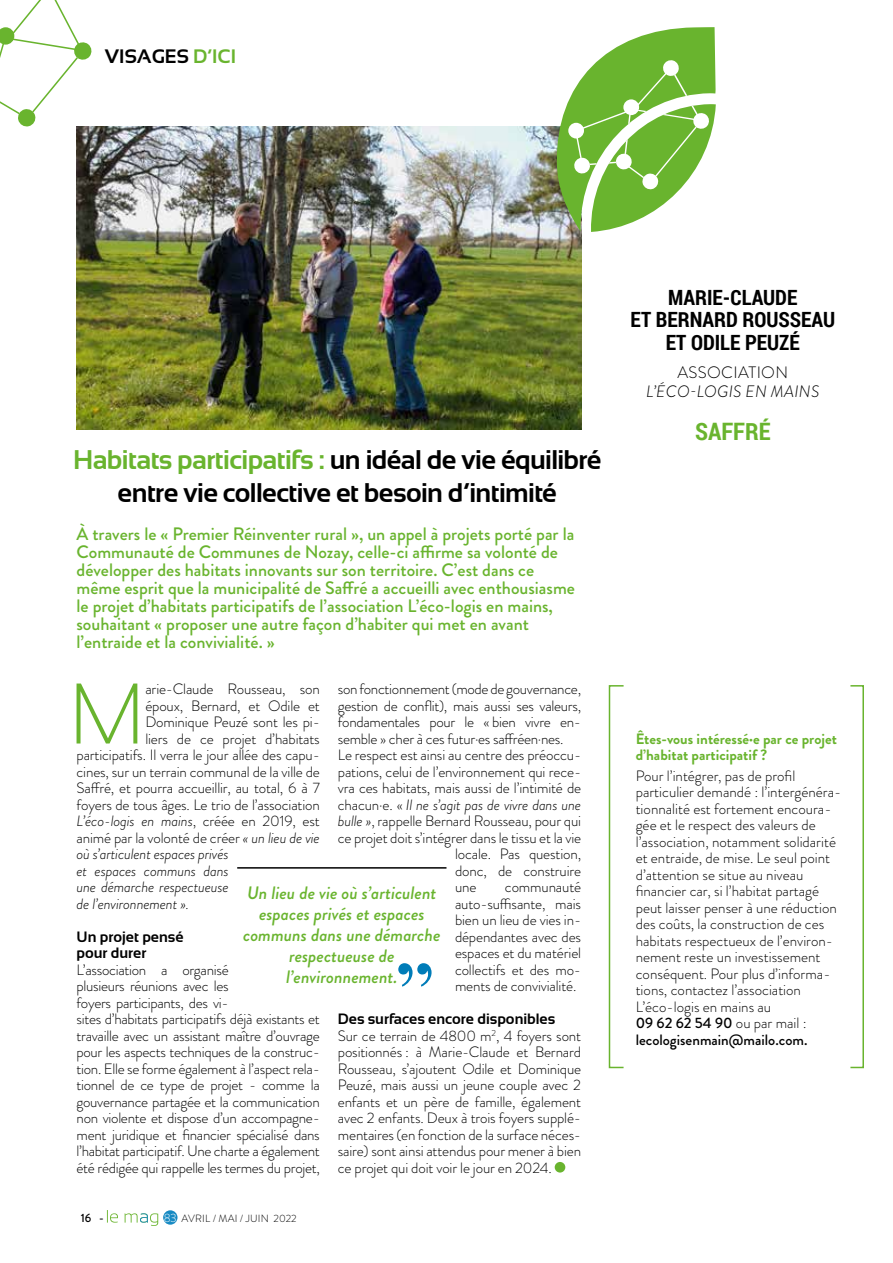
<style>
.page{position:relative;width:893px;height:1263px;background:#fff}
.page>*{position:absolute;margin:0;border:0;box-sizing:border-box;transform-origin:0 0}
.t1{font:300 85.95px "Sansation";color:#69b42e}
.t2{font:700 27px/33px "Sansation";letter-spacing:-.02em;color:#000;text-align:center}
.t3{font:700 24px "Roboto Condensed";color:#69b42e}
.t4{font:700 21px/22.5px "Roboto Condensed";color:#000;text-align:center}
.t5{font:700 19.5px "Sansation";color:#000}
.t6{font:500 18px/18px "Brandon Grotesque";color:#69b42e}
.t7{font:italic 500 18px/21px "Brandon Grotesque";color:#69b42e;text-align:center}
.t8{font:italic 300 16.5px "Brandon Grotesque";letter-spacing:.02em;color:#000}
.t9{font:300 16.5px "Brandon Grotesque";letter-spacing:.02em;color:#000}
.t10{font:300 15px/16.5px "Brandon Grotesque";letter-spacing:-.01em;color:#000}
.t11{font:italic 300 15px "Brandon Grotesque";letter-spacing:-.01em;color:#000}
.t12{font:700 15px/16.5px "Brandon Grotesque";color:#69b42e}
.t13{font:700 15px/16.5px "Sansation";color:#000}
.t14{font:500 12px "Brandon Grotesque";color:#000}
.t15{font:300 10.5px "Brandon Grotesque";letter-spacing:.02em;color:#000}
.s1{color:#69b42e}
.s2{font-style:normal}
.s3{font-style:italic}
.s4{font-size:12px;color:#fff}
.s5{font-weight:500}
</style>
<div class="page">
<svg style="left:0;top:0;width:92px;height:127px"></svg>
<div style="left:163px;top:1210px;width:14px;height:15px;background:#178ac3;border-radius:50%"></div>
<svg style="left:107px;top:1210px;width:51px;height:16px"></svg>
<img style="left:77px;top:126px;width:504px;height:303px">
<div style="left:555px;top:1162px;width:10px;height:10px;background:#69b42e;border-radius:50%"></div>
<div style="left:850px;top:685px;width:14px;height:383px;border:2px solid #69b42e"></div>
<hr style="left:237px;top:867px;width:209px;height:2px;background:#000">
<div style="left:609px;top:685px;width:15px;height:383px;border:2px solid #69b42e"></div>
<svg style="left:398px;top:963px;width:34px;height:24px"></svg>
<svg style="left:556px;top:27px;width:160px;height:205px"></svg>
<h3 class="t5" style="left:105px;top:45px;width:133px">VISAGES <span class="s1">D’ICI</span></h3>
<h2 class="t2" style="left:73px;top:443px;width:530px"><span class="s1">Habitats participatifs :</span> un idéal de vie équilibré entre vie collective et besoin d’intimité</h2>
<p class="t6" style="left:77px;top:525px;width:500px">À travers le « Premier Réinventer rural », un appel à projets porté par la Communauté de Communes de Nozay, celle-ci affirme sa volonté de développer des habitats innovants sur son territoire. C’est dans ce même esprit que la municipalité de Saffré a accueilli avec enthousiasme le projet d’habitats participatifs de l’association L’éco-logis en mains, souhaitant « proposer une autre façon d’habiter qui met en avant l’entraide et la convivialité. »</p>
<h1 class="t1" style="left:70px;top:666px;width:75px">M</h1>
<p class="t10" style="left:145px;top:681px;width:176px">arie-Claude Rousseau, son</p>
<p class="t10" style="left:338px;top:681px;width:245px">son fonctionnement (mode de gouvernance,</p>
<p class="t10" style="left:338px;top:697px;width:245px">gestion de conflit), mais aussi ses valeurs,</p>
<p class="t10" style="left:338px;top:714px;width:245px">fondamentales pour le « bien vivre en-</p>
<p class="t10" style="left:338px;top:730px;width:227px">semble » cher à ces futur·es saffréen·nes.</p>
<p class="t10" style="left:338px;top:747px;width:245px">Le respect est ainsi au centre des préoccu-</p>
<p class="t10" style="left:338px;top:763px;width:245px">pations, celui de l’environnement qui rece-</p>
<p class="t10" style="left:338px;top:780px;width:245px">vra ces habitats, mais aussi de l’intimité de</p>
<p class="t11" style="left:338px;top:794px;width:245px"><span class="s2">chacun·e. «</span> Il ne s’agit pas de vivre dans une</p>
<p class="t10" style="left:338px;top:813px;width:245px"><span class="s3">bulle »</span>, rappelle Bernard Rousseau, pour qui</p>
<p class="t10" style="left:338px;top:829px;width:245px">ce projet doit s’intégrer dans le tissu et la vie</p>
<p class="t10" style="left:455px;top:846px;width:128px">locale. Pas question,</p>
<p class="t10" style="left:455px;top:862px;width:128px">donc, de construire</p>
<p class="t10" style="left:455px;top:879px;width:23px">une</p>
<p class="t10" style="left:145px;top:697px;width:176px">époux, Bernard, et Odile et</p>
<p class="t10" style="left:145px;top:714px;width:176px">Dominique Peuzé sont les pi-</p>
<p class="t10" style="left:145px;top:730px;width:176px">liers de ce projet d’habitats</p>
<p class="t10" style="left:77px;top:747px;width:245px">participatifs. Il verra le jour allée des capu-</p>
<p class="t10" style="left:77px;top:763px;width:245px">cines, sur un terrain communal de la ville de</p>
<p class="t10" style="left:77px;top:780px;width:245px">Saffré, et pourra accueillir, au total, 6 à 7</p>
<p class="t10" style="left:77px;top:796px;width:245px">foyers de tous âges. Le trio de l’association</p>
<p class="t11" style="left:77px;top:811px;width:245px">L’éco-logis en mains<span class="s2">, créée en 2019, est</span></p>
<p class="t10" style="left:77px;top:829px;width:245px">animé par la volonté de créer <span class="s3">« un lieu de vie</span></p>
<p class="t11" style="left:77px;top:844px;width:154px">où s’articulent espaces privés</p>
<p class="t11" style="left:77px;top:860px;width:154px">et espaces communs dans</p>
<p class="t11" style="left:77px;top:877px;width:154px">une démarche respectueuse</p>
<p class="t11" style="left:77px;top:893px;width:114px">de l’environnement ».</p>
<p class="t13" style="left:77px;top:928px;width:109px">Un projet pensé pour durer</p>
<p class="t10" style="left:77px;top:961px;width:245px">L’association a organisé<br>plusieurs réunions avec les<br>foyers participants, des vi-<br>sites d’habitats participatifs déjà existants et travaille avec un assistant maître d’ouvrage pour les aspects techniques de la construc&shy;tion. Elle se forme également à l’aspect rela&shy;tionnel de ce type de projet - comme la gouvernance partagée et la communication non violente et dispose d’un accompagne&shy;ment juridique et financier spécialisé dans l’habitat participatif. Une charte a également été rédigée qui rappelle les termes du projet,</p>
<p class="t10" style="left:455px;top:879px;width:128px;text-align:justify;text-indent:50px">communauté auto-suffisante, mais bien un lieu de vies in&shy;dépendantes avec des espaces et du matériel collectifs et des mo&shy;ments de convivialité.</p>
<p class="t13" style="left:338px;top:1010px;width:219px">Des surfaces encore disponibles</p>
<p class="t10" style="left:338px;top:1027px;width:245px;text-align:justify">Sur ce terrain de 4800 m<sup>2</sup>, 4 foyers sont positionnés : à Marie-Claude et Bernard Rousseau, s’ajoutent Odile et Dominique Peuzé, mais aussi un jeune couple avec 2 enfants et un père de famille, également avec 2 enfants. Deux à trois foyers supplé&shy;mentaires (en fonction de la surface néces&shy;saire) sont ainsi attendus pour mener à bien ce projet qui doit voir le jour en 2024.</p>
<p class="t7" style="left:243px;top:882px;width:199px">Un lieu de vie où s’articulent espaces privés et espaces communs dans une démarche respectueuse de l’environnement.</p>
<p class="t14" style="left:81px;top:1210px;width:25px">16 -</p>
<p class="t15" style="left:164px;top:1211px;width:134px"><span class="s4">83</span> AVRIL / MAI / JUIN 2022</p>
<h3 class="t4" style="left:630px;top:285px;width:206px">MARIE-CLAUDE<br>ET BERNARD ROUSSEAU<br>ET ODILE PEUZÉ</h3>
<p class="t9" style="left:677px;top:361px;width:112px">ASSOCIATION</p>
<p class="t8" style="left:646px;top:380px;width:175px">L’ÉCO-LOGIS EN MAINS</p>
<h3 class="t3" style="left:695px;top:414px;width:77px">SAFFRÉ</h3>
<p class="t12" style="left:636px;top:730px;width:203px">Êtes-vous intéressé·e par ce projet d’habitat participatif ?</p>
<p class="t10" style="left:636px;top:767px;width:207px">Pour l’intégrer, pas de profil particulier demandé : l’intergénéra&shy;tionnalité est fortement encoura&shy;gée et le respect des valeurs de l’association, notamment solidarité et entraide, de mise. Le seul point d’attention se situe au niveau financier car, si l’habitat partagé peut laisser penser à une réduction des coûts, la construction de ces habitats respectueux de l’environ&shy;nement reste un investissement conséquent. Pour plus d’informa&shy;tions, contactez l’association<br>L’éco-logis en mains au<br><span class="s5">09 62 62 54 90</span> ou par mail : <span class="s5">lecologisenmain@mailo.com.</span></p>
</div>
